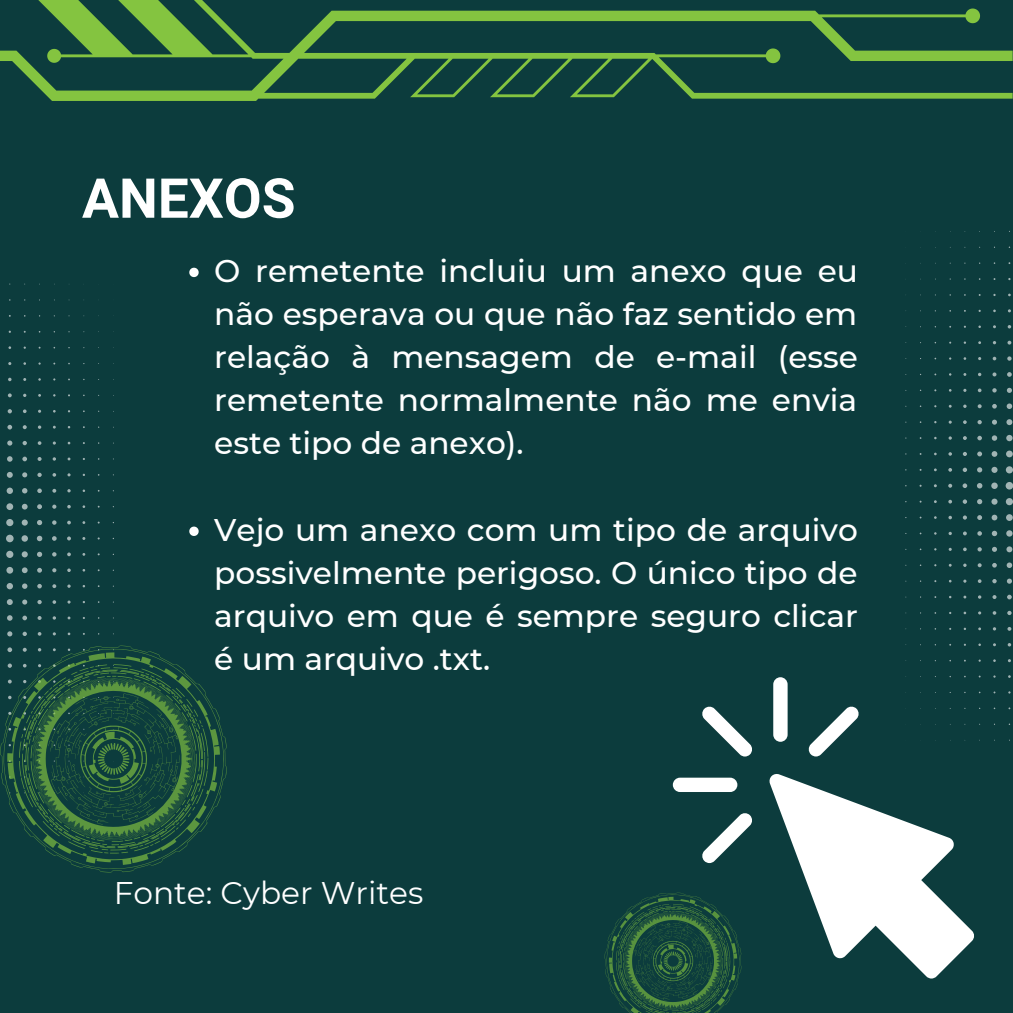
<style>
.page{position:relative;width:1013px;height:1013px;background:#fff}
.page>*{position:absolute;margin:0;border:0;box-sizing:border-box;transform-origin:0 0}
.t1{font:700 55px "Roboto";color:#fff}
.t2{font:500 31.25px/43.1px "Montserrat";color:#fff;text-align:justify}
.t3{font:31.25px "Montserrat";color:#fff}
</style>
<div class="page">
<div style="left:0;top:0;width:1012px;height:1012px;background:#0c3c3d"></div>
<svg style="left:0;top:0;width:1012px;height:101px"></svg>
<svg style="left:673px;top:677px;width:301px;height:301px"></svg>
<svg style="left:905px;top:231px;width:107px;height:510px"></svg>
<svg style="left:6px;top:283px;width:108px;height:354px"></svg>
<svg style="left:0;top:645px;width:227px;height:227px"></svg>
<svg style="left:189px;top:268px;width:10px;height:9px"></svg>
<svg style="left:189px;top:526px;width:10px;height:10px"></svg>
<svg style="left:604px;top:892px;width:137px;height:120px"></svg>
<p class="t1" style="left:82px;top:167px;width:215px">ANEXOS</p>
<p class="t2" style="left:214px;top:249px;width:645px">O remetente incluiu um anexo que eu não esperava ou que não faz sentido em relação à mensagem de e-mail (esse remetente normalmente não me envia este tipo de anexo).</p>
<p class="t2" style="left:214px;top:508px;width:645px">Vejo um anexo com um tipo de arquivo possivelmente perigoso. O único tipo de arquivo em que é sempre seguro clicar é um arquivo .txt.</p>
<p class="t3" style="left:114px;top:873px;width:311px">Fonte: Cyber Writes</p>
</div>
